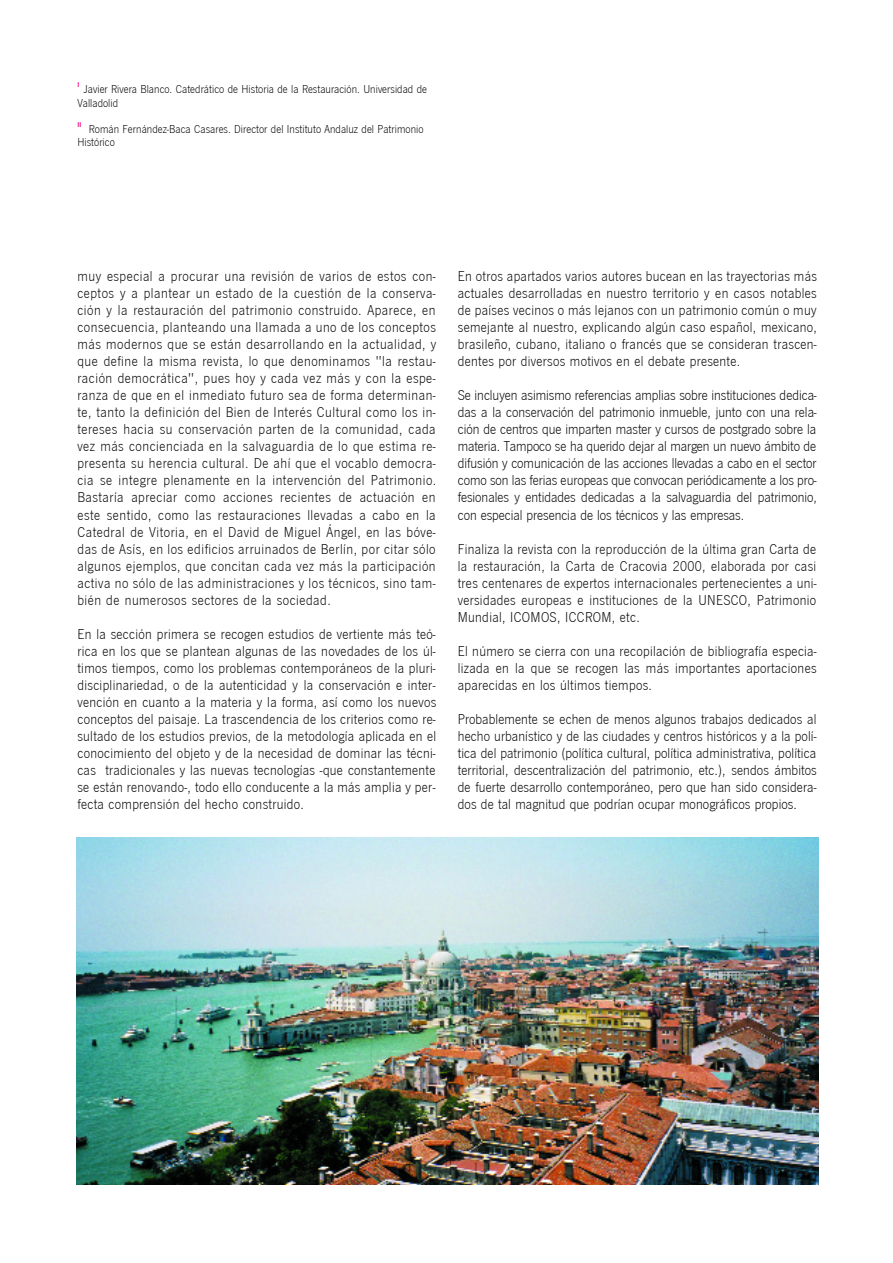
<style>
.page{position:relative;width:893px;height:1263px;background:#fff}
.page>*{position:absolute;margin:0;border:0;box-sizing:border-box;transform-origin:0 0}
.t1{font:14.7px/17.1px "News Got T Lig";letter-spacing:.02em;color:#000;text-align:justify}
.t2{font:11.85px/13.4px "News Got T Lig";letter-spacing:.005em;color:#000}
.t3{font:700 7.2px "News Got T Dem";color:#ef047f}
</style>
<div class="page">
<img style="left:76px;top:837px;width:742px;height:347px">
<p class="t3" style="left:77px;top:81px;width:3px">I</p>
<p class="t2" style="left:77px;top:82px;width:351px;text-indent:6px">Javier Rivera Blanco. Catedrático de Historia de la Restauración. Universidad de<br>Valladolid</p>
<p class="t3" style="left:77px;top:120px;width:6px">II</p>
<p class="t2" style="left:77px;top:122px;width:347px;text-indent:12px">Román Fernández-Baca Casares. Director del Instituto Andaluz del Patrimonio<br>Histórico</p>
<p class="t1" style="left:77px;top:267px;width:360px">muy especial a procurar una revisión de varios de estos con&shy;ceptos y a plantear un estado de la cuestión de la conserva&shy;ción y la restauración del patrimonio construido. Aparece, en consecuencia, planteando una llamada a uno de los conceptos más modernos que se están desarrollando en la actualidad, y que define la misma revista, lo que denominamos "la restau&shy;ración democrática", pues hoy y cada vez más y con la espe&shy;ranza de que en el inmediato futuro sea de forma determinan&shy;te, tanto la definición del Bien de Interés Cultural como los in&shy;tereses hacia su conservación parten de la comunidad, cada vez más concienciada en la salvaguardia de lo que estima re&shy;presenta su herencia cultural. De ahí que el vocablo democra&shy;cia se integre plenamente en la intervención del Patrimonio.<br>Bastaría apreciar como acciones recientes de actuación en este sentido, como las restauraciones llevadas a cabo en la Catedral de Vitoria, en el David de Miguel Ángel, en las bóve&shy;das de Asís, en los edificios arruinados de Berlín, por citar sólo algunos ejemplos, que concitan cada vez más la participación activa no sólo de las administraciones y los técnicos, sino tam&shy;bién de numerosos sectores de la sociedad.</p>
<p class="t1" style="left:77px;top:625px;width:360px">En la sección primera se recogen estudios de vertiente más teó&shy;rica en los que se plantean algunas de las novedades de los úl&shy;timos tiempos, como los problemas contemporáneos de la pluri&shy;disciplinariedad, o de la autenticidad y la conservación e inter&shy;vención en cuanto a la materia y la forma, así como los nuevos conceptos del paisaje. La trascendencia de los criterios como re&shy;sultado de los estudios previos, de la metodología aplicada en el conocimiento del objeto y de la necesidad de dominar las técni&shy;cas tradicionales y las nuevas tecnologías -que constantemente se están renovando-, todo ello conducente a la más amplia y per&shy;fecta comprensión del hecho construido.</p>
<p class="t1" style="left:458px;top:267px;width:360px">En otros apartados varios autores bucean en las trayectorias más actuales desarrolladas en nuestro territorio y en casos notables de países vecinos o más lejanos con un patrimonio común o muy semejante al nuestro, explicando algún caso español, mexicano, brasileño, cubano, italiano o francés que se consideran trascen&shy;dentes por diversos motivos en el debate presente.</p>
<p class="t1" style="left:458px;top:386px;width:360px">Se incluyen asimismo referencias amplias sobre instituciones dedica&shy;das a la conservación del patrimonio inmueble, junto con una rela&shy;ción de centros que imparten master y cursos de postgrado sobre la materia. Tampoco se ha querido dejar al margen un nuevo ámbito de difusión y comunicación de las acciones llevadas a cabo en el sector como son las ferias europeas que convocan periódicamente a los pro&shy;fesionales y entidades dedicadas a la salvaguardia del patrimonio, con especial presencia de los técnicos y las empresas.</p>
<p class="t1" style="left:458px;top:540px;width:360px">Finaliza la revista con la reproducción de la última gran Carta de la restauración, la Carta de Cracovia 2000, elaborada por casi tres centenares de expertos internacionales pertenecientes a uni&shy;versidades europeas e instituciones de la UNESCO, Patrimonio Mundial, ICOMOS, ICCROM, etc.</p>
<p class="t1" style="left:458px;top:642px;width:360px">El número se cierra con una recopilación de bibliografía especia&shy;lizada en la que se recogen las más importantes aportaciones aparecidas en los últimos tiempos.</p>
<p class="t1" style="left:458px;top:710px;width:360px">Probablemente se echen de menos algunos trabajos dedicados al hecho urbanístico y de las ciudades y centros históricos y a la polí&shy;tica del patrimonio (política cultural, política administrativa, política territorial, descentralización del patrimonio, etc.), sendos ámbitos de fuerte desarrollo contemporáneo, pero que han sido considera&shy;dos de tal magnitud que podrían ocupar monográficos propios.</p>
</div>
